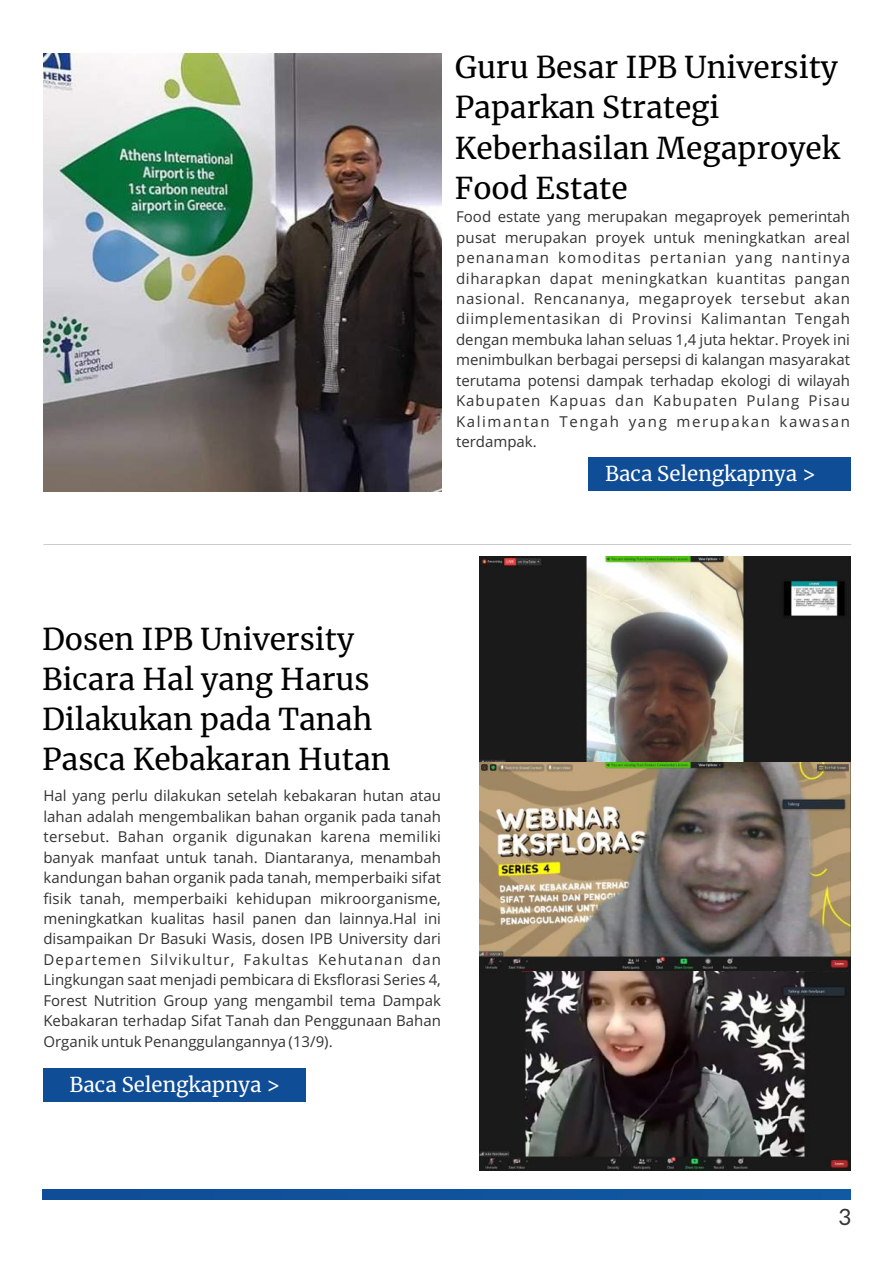
<style>
.page{position:relative;width:893px;height:1263px;background:#fff}
.page>*{position:absolute;margin:0;border:0;box-sizing:border-box;transform-origin:0 0}
.t1{font:30px/40px "Merriweather";color:#000}
.t2{font:22.5px "Lato";color:#333}
.t3{font:20.4px "Merriweather";color:#fff}
.t4{font:15px/20.4px "Open Sans";color:#333;text-align:justify}
</style>
<div class="page">
<div style="left:43px;top:1190px;width:807px;height:9px;background:#10539c"></div>
<hr style="left:43px;top:544px;width:808px;height:1px;background:#ccc">
<div style="left:588px;top:457px;width:262px;height:33px;background:#0f4d96"></div>
<div style="left:43px;top:1068px;width:262px;height:33px;background:#0f4d96"></div>
<img style="left:480px;top:971px;width:370px;height:200px">
<img style="left:480px;top:557px;width:370px;height:206px">
<img style="left:480px;top:763px;width:370px;height:208px">
<img style="left:43px;top:53px;width:399px;height:439px">
<h1 class="t1" style="left:455px;top:48px;width:386px">Guru Besar IPB University<br>Paparkan Strategi<br>Keberhasilan Megaproyek<br>Food Estate</h1>
<p class="t4" style="left:456px;top:208px;width:395px">Food estate yang merupakan megaproyek pemerintah pusat merupakan proyek untuk meningkatkan areal penanaman komoditas pertanian yang nantinya diharapkan dapat meningkatkan kuantitas pangan nasional. Rencananya, megaproyek tersebut akan diimplementasikan di Provinsi Kalimantan Tengah dengan membuka lahan seluas 1,4 juta hektar. Proyek ini menimbulkan berbagai persepsi di kalangan masyarakat terutama potensi dampak terhadap ekologi di wilayah Kabupaten Kapuas dan Kabupaten Pulang Pisau Kalimantan Tengah yang merupakan kawasan terdampak.</p>
<h3 class="t3" style="left:605px;top:461px;width:212px">Baca Selengkapnya &gt;</h3>
<h1 class="t1" style="left:42px;top:619px;width:350px">Dosen IPB University<br>Bicara Hal yang Harus<br>Dilakukan pada Tanah<br>Pasca Kebakaran Hutan</h1>
<p class="t4" style="left:43px;top:787px;width:399px">Hal yang perlu dilakukan setelah kebakaran hutan atau lahan adalah mengembalikan bahan organik pada tanah tersebut. Bahan organik digunakan karena memiliki banyak manfaat untuk tanah. Diantaranya, menambah kandungan bahan organik pada tanah, memperbaiki sifat fisik tanah, memperbaiki kehidupan mikroorganisme, meningkatkan kualitas hasil panen dan lainnya.Hal ini disampaikan Dr Basuki Wasis, dosen IPB University dari Departemen Silvikultur, Fakultas Kehutanan dan Lingkungan saat menjadi pembicara di Eksflorasi Series 4, Forest Nutrition Group yang mengambil tema Dampak Kebakaran terhadap Sifat Tanah dan Penggunaan Bahan Organik untuk Penanggulangannya (13/9).</p>
<h3 class="t3" style="left:70px;top:1072px;width:212px">Baca Selengkapnya &gt;</h3>
<h2 class="t2" style="left:838px;top:1207px;width:15px">3</h2>
</div>
